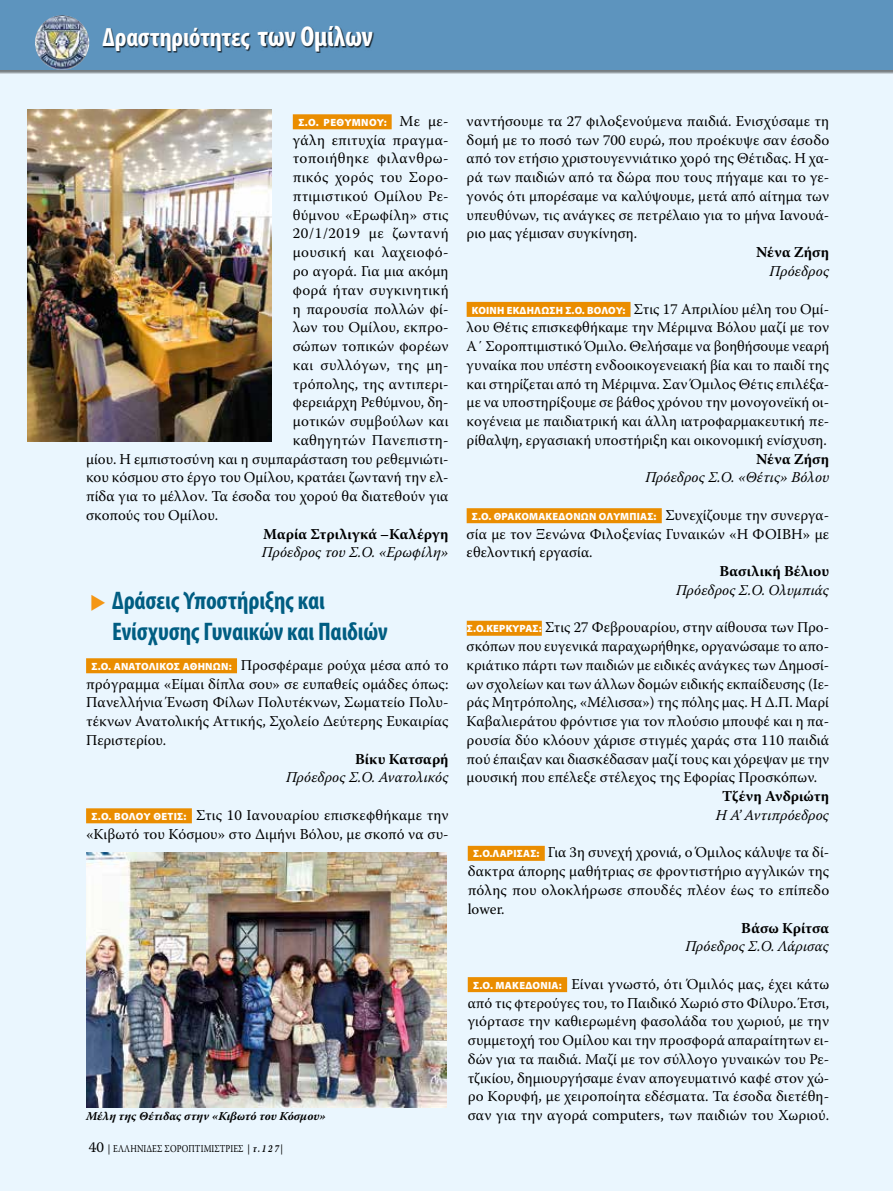
<style>
.page{position:relative;width:893px;height:1191px;background:#eaf6fe}
.page>*{position:absolute;margin:0;border:0;box-sizing:border-box;transform-origin:0 0}
.t1{font:700 condensed 26.55px "Myriad Pro";letter-spacing:-.005em;color:#fff}
.t2{font:700 condensed 25.5px/30.6px "Myriad Pro";letter-spacing:-.01em;color:#005d82}
.t3{font:15px/18.8px "Warnock Pro";letter-spacing:.005em;color:#000;text-align:justify}
.t4{font:italic 15px "Warnock Pro";color:#000}
.t5{font:700 15px "Warnock Pro";color:#000}
.t6{font:15px "Warnock Pro";letter-spacing:.025em;color:#000}
.t7{font:15px "Warnock Pro";letter-spacing:.03em;color:#000}
.t8{font:italic 700 12px "Warnock Pro";color:#000}
.t9{font:900 10.5px "Myriad Pro";letter-spacing:.02em;color:#fff}
.t10{font:10.5px "Warnock Pro";color:#000;scale:.8 1}
.t11{font:900 10.5px "Myriad Pro";letter-spacing:.04em;color:#fff}
.t12{font:italic 700 10.5px "Warnock Pro";color:#000;scale:.8 1}
.s1{font-size:28.95px}
.s2{font-family:"Warnock Pro";font-weight:400;font-size:15px;color:#000}
.s3{font-family:"Myriad Pro";font-weight:900;font-size:10.5px;color:#fff}
.s4{font-size:15px}
.s5{font-weight:700;font-style:italic}
</style>
<div class="page">
<div style="left:0;top:0;width:893px;height:74px;background:#000;opacity:.5"></div>
<div style="left:0;top:0;width:893px;height:70px;background:#5d94be"></div>
<div style="left:103px;top:26px;width:271px;height:27px;background:#000;opacity:.75"></div>
<img style="left:35px;top:15px;width:54px;height:55px;border-radius:27px">
<div style="left:293px;top:114px;width:99px;height:15px;background:#ea8d00"></div>
<div style="left:86px;top:658px;width:151px;height:15px;background:#ea8d00"></div>
<div style="left:86px;top:808px;width:106px;height:15px;background:#ea8d00"></div>
<div style="left:467px;top:302px;width:163px;height:15px;background:#ea8d00"></div>
<div style="left:467px;top:508px;width:195px;height:15px;background:#ea8d00"></div>
<div style="left:467px;top:621px;width:75px;height:15px;background:#ea8d00"></div>
<div style="left:468px;top:846px;width:77px;height:15px;background:#ea8d00"></div>
<div style="left:468px;top:977px;width:99px;height:15px;background:#ea8d00"></div>
<img style="left:27px;top:109px;width:245px;height:332px">
<img style="left:86px;top:852px;width:360px;height:256px">
<h1 class="t1" style="left:103px;top:20px;width:272px">Δραστηριότητες <span class="s1">των Ομίλων</span></h1>
<p class="t11" style="left:298px;top:115px;width:152px">Σ.Ο. ΡΕΘΥΜΝΟΥ: <span class="s2">Με με-</span></p>
<p class="t3" style="left:293px;top:130px;width:157px">γάλη επιτυχία πραγμα-</p>
<p class="t6" style="left:293px;top:149px;width:157px">τοποιήθηκε φιλανθρω-</p>
<p class="t3" style="left:293px;top:168px;width:157px">πικός χορός του Σορο-</p>
<p class="t3" style="left:293px;top:186px;width:157px">πτιμιστικού Ομίλου Ρε-</p>
<p class="t3" style="left:293px;top:205px;width:157px">θύμνου «Ερωφίλη» στις</p>
<p class="t7" style="left:293px;top:224px;width:157px">20/1/2019 με ζωντανή</p>
<p class="t6" style="left:293px;top:243px;width:157px">μουσική και λαχειοφό-</p>
<p class="t3" style="left:293px;top:261px;width:157px">ρο αγορά. Για μια ακόμη</p>
<p class="t3" style="left:293px;top:280px;width:157px">φορά ήταν συγκινητική</p>
<p class="t3" style="left:293px;top:299px;width:157px">η παρουσία πολλών φί-</p>
<p class="t3" style="left:293px;top:318px;width:157px">λων του Ομίλου, εκπρο-</p>
<p class="t3" style="left:293px;top:336px;width:157px">σώπων τοπικών φορέων</p>
<p class="t3" style="left:293px;top:355px;width:157px">και συλλόγων, της μη-</p>
<p class="t3" style="left:293px;top:374px;width:157px">τρόπολης, της αντιπερι-</p>
<p class="t3" style="left:293px;top:393px;width:157px">φερειάρχη Ρεθύμνου, δη-</p>
<p class="t3" style="left:293px;top:411px;width:157px">μοτικών συμβούλων και</p>
<p class="t3" style="left:293px;top:430px;width:157px">καθηγητών Πανεπιστη-</p>
<p class="t3" style="left:86px;top:449px;width:364px">μίου. Η εμπιστοσύνη και η συμπαράσταση του ρεθεμνιώτι-</p>
<p class="t3" style="left:86px;top:468px;width:364px">κου κόσμου στο έργο του Ομίλου, κρατάει ζωντανή την ελ-</p>
<p class="t3" style="left:86px;top:486px;width:364px">πίδα για το μέλλον. Τα έσοδα του χορού θα διατεθούν για</p>
<p class="t3" style="left:86px;top:505px;width:133px">σκοπούς του Ομίλου.</p>
<p class="t5" style="left:263px;top:524px;width:187px">Μαρία Στριλιγκά –Καλέργη</p>
<p class="t4" style="left:262px;top:543px;width:188px">Πρόεδρος του Σ.Ο. «Ερωφίλη»</p>
<h2 class="t2" style="left:112px;top:584px;width:277px">Δράσεις Υποστήριξης και<br>Ενίσχυσης Γυναικών και Παιδιών</h2>
<p class="t3" style="left:86px;top:655px;width:364px;text-indent:5px"><span class="s3">Σ.Ο. ΑΝΑΤΟΛΙΚΟΣ ΑΘΗΝΩΝ:</span> Προσφέραμε ρούχα μέσα από το πρόγραμμα «Είμαι δίπλα σου» σε ευπαθείς ομάδες όπως:<br>Πανελλήνια Ένωση Φίλων Πολυτέκνων, Σωματείο Πολυ&shy;τέκνων Ανατολικής Αττικής, Σχολείο Δεύτερης Ευκαιρίας Περιστερίου.</p>
<p class="t5" style="left:355px;top:749px;width:95px">Βίκυ Κατσαρή</p>
<p class="t4" style="left:286px;top:768px;width:164px">Πρόεδρος Σ.Ο. Ανατολικός</p>
<p class="t3" style="left:86px;top:805px;width:364px;text-align:center"><span class="s3">Σ.Ο. ΒΟΛΟΥ ΘΕΤΙΣ:</span> Στις 10 Ιανουαρίου επισκεφθήκαμε την «Κιβωτό του Κόσμου» στο Διμήνι Βόλου, με σκοπό να συ-</p>
<p class="t3" style="left:467px;top:111px;width:364px">ναντήσουμε τα 27 φιλοξενούμενα παιδιά. Ενισχύσαμε τη δομή με το ποσό των 700 ευρώ, που προέκυψε σαν έσοδο από τον ετήσιο χριστουγεννιάτικο χορό της Θέτιδας. Η χα&shy;ρά των παιδιών από τα δώρα που τους πήγαμε και το γε&shy;γονός ότι μπορέσαμε να καλύψουμε, μετά από αίτημα των υπευθύνων, τις ανάγκες σε πετρέλαιο για το μήνα Ιανουά&shy;ριο μας γέμισαν συγκίνηση.</p>
<p class="t5" style="left:756px;top:243px;width:75px">Νένα Ζήση</p>
<p class="t4" style="left:770px;top:262px;width:61px">Πρόεδρος</p>
<p class="t3" style="left:467px;top:299px;width:364px;text-align:center"><span class="s3">ΚΟΙΝΗ ΕΚΔΗΛΩΣΗ Σ.Ο. ΒΟΛΟΥ:</span> Στις 17 Απριλίου μέλη του Ομί&shy;λου Θέτις επισκεφθήκαμε την Μέριμνα Βόλου μαζί με τον Α΄ Σοροπτιμιστικό Όμιλο. Θελήσαμε να βοηθήσουμε νεαρή γυναίκα που υπέστη ενδοοικογενειακή βία και το παιδί της και στηρίζεται από τη Μέριμνα. Σαν Όμιλος Θέτις επιλέξα&shy;με να υποστηρίξουμε σε βάθος χρόνου την μονογονεϊκή οι&shy;κογένεια με παιδιατρική και άλλη ιατροφαρμακευτική πε&shy;ρίθαλψη, εργασιακή υποστήριξη και οικονομική ενίσχυση.</p>
<p class="t5" style="left:756px;top:449px;width:75px">Νένα Ζήση</p>
<p class="t4" style="left:645px;top:468px;width:185px">Πρόεδρος Σ.Ο. «Θέτις» Βόλου</p>
<p class="t9" style="left:472px;top:509px;width:359px">Σ.Ο. ΘΡΑΚΟΜΑΚΕΔΟΝΩΝ ΟΛΥΜΠΙΑΣ: <span class="s2">Συνεχίζουμε την συνεργα-</span></p>
<p class="t3" style="left:467px;top:524px;width:364px">σία με τον Ξενώνα Φιλοξενίας Γυναικών «Η ΦΟΙΒΗ» με εθελοντική εργασία.</p>
<p class="t5" style="left:719px;top:562px;width:111px">Βασιλική Βέλιου</p>
<p class="t4" style="left:676px;top:581px;width:155px">Πρόεδρος Σ.Ο. Ολυμπιάς</p>
<p class="t3" style="left:467px;top:618px;width:364px"><span class="s3">Σ.Ο.ΚΕΡΚΥΡΑΣ:</span> Στις 27 Φεβρουαρίου, στην αίθουσα των Προ&shy;σκόπων που ευγενικά παραχωρήθηκε, οργανώσαμε το απο&shy;κριάτικο πάρτι των παιδιών με ειδικές ανάγκες των Δημοσί&shy;ων σχολείων και των άλλων δομών ειδικής εκπαίδευσης (Ιε&shy;ράς Μητρόπολης, «Μέλισσα») της πόλης μας. Η Δ.Π. Μαρί Καβαλιεράτου φρόντισε για τον πλούσιο μπουφέ και η πα&shy;ρουσία δύο κλόουν χάρισε στιγμές χαράς στα 110 παιδιά πού έπαιξαν και διασκέδασαν μαζί τους και χόρεψαν με την μουσική που επέλεξε στέλεχος της Εφορίας Προσκόπων.</p>
<p class="t5" style="left:722px;top:787px;width:108px">Τζένη Ανδριώτη</p>
<p class="t4" style="left:716px;top:806px;width:115px">Η Α’ Αντιπρόεδρος</p>
<p class="t3" style="left:468px;top:843px;width:363px;text-indent:5px"><span class="s3">Σ.Ο.ΛΑΡΙΣΑΣ:</span> Για 3η συνεχή χρονιά, ο Όμιλος κάλυψε τα δί&shy;δακτρα άπορης μαθήτριας σε φροντιστήριο αγγλικών της πόλης που ολοκλήρωσε σπουδές πλέον έως το επίπεδο lower.</p>
<p class="t5" style="left:741px;top:918px;width:89px">Βάσω Κρίτσα</p>
<p class="t4" style="left:685px;top:937px;width:145px">Πρόεδρος Σ.Ο. Λάρισας</p>
<p class="t3" style="left:468px;top:974px;width:363px;text-align:center"><span class="s3">Σ.Ο. ΜΑΚΕΔΟΝΙΑ:</span> Είναι γνωστό, ότι Όμιλός μας, έχει κάτω από τις φτερούγες του, το Παιδικό Χωριό στο Φίλυρο. Έτσι, γιόρτασε την καθιερωμένη φασολάδα του χωριού, με την συμμετοχή του Ομίλου και την προσφορά απαραίτητων ει&shy;δών για τα παιδιά. Μαζί με τον σύλλογο γυναικών του Ρε&shy;τζικίου, δημιουργήσαμε έναν απογευματινό καφέ στον χώ&shy;ρο Κορυφή, με χειροποίητα εδέσματα. Τα έσοδα διετέθη-</p>
<p class="t8" style="left:86px;top:1108px;width:241px">Μέλη της Θέτιδας στην «Κιβωτό του Κόσμου»</p>
<p class="t3" style="left:468px;top:1105px;width:363px">σαν για την αγορά computers, των παιδιών του Χωριού.</p>
<p class="t10" style="left:89px;top:1141px;width:39px"><span class="s4">40</span> <span class="s5">|</span> ελλην</p>
<p class="t10" style="left:144px;top:1141px;width:35px">iδες σοροπτιμ</p>
<p class="t10" style="left:212px;top:1141px;width:11px">iστριες</p>
<p class="t12" style="left:247px;top:1141px;width:46px">|τ.127|</p>
</div>
